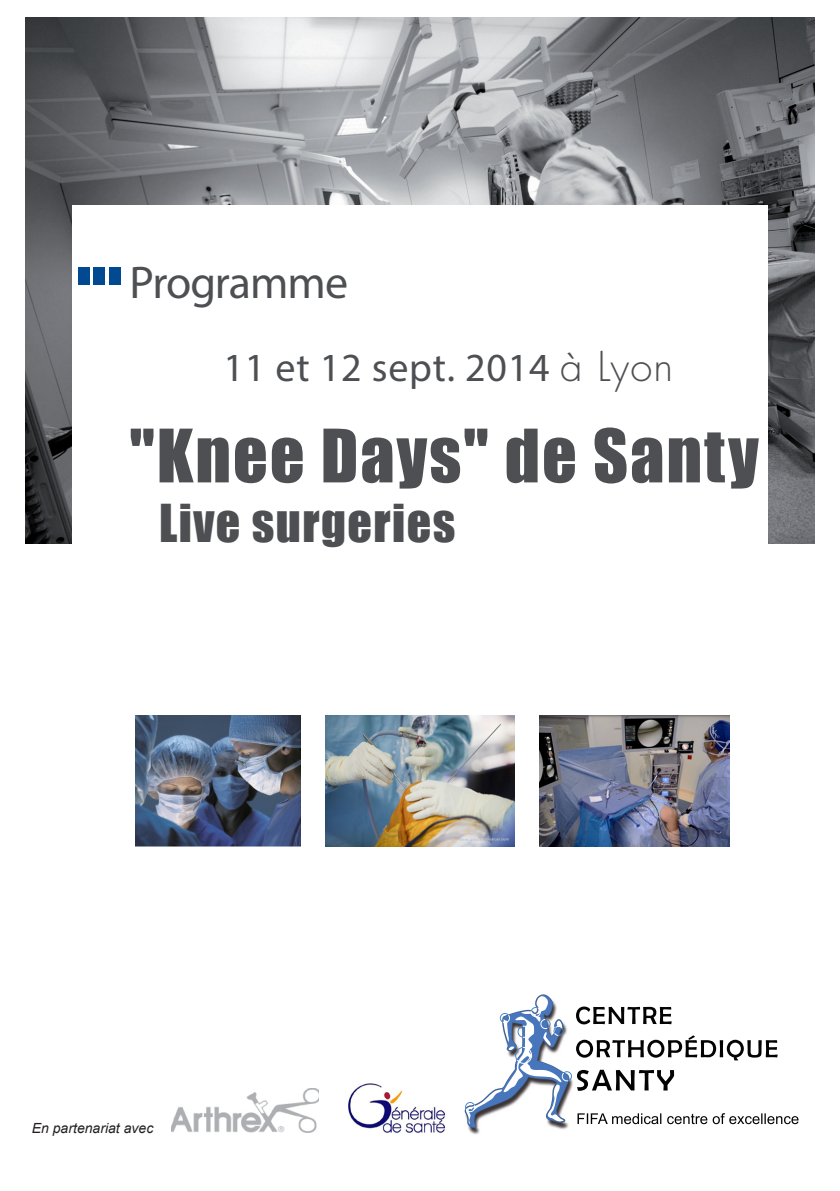
<style>
.page{position:relative;width:840px;height:1191px;background:#fff}
.page>*{position:absolute;margin:0;border:0;box-sizing:border-box;transform-origin:0 0}
.t1{font:68px "Impact";letter-spacing:.03em;color:#4d4f52}
.t2{font:48px "Impact";letter-spacing:.03em;color:#4d4f52}
.t3{font:46px "Myriad Pro";letter-spacing:-.025em;color:#4d4f52}
.t4{font:40px "Myriad Pro";letter-spacing:.02em;color:#4d4f52}
.t5{font:italic 14px "Arial";color:#231f20}
.s1{font-family:"Futura Std";font-weight:300}
</style>
<div class="page">
<img style="left:25px;top:17px;width:789px;height:526px">
<div style="left:72px;top:206px;width:694px;height:341px;background:#fff"></div>
<div style="left:78px;top:266px;width:12px;height:18px;background:#014990"></div>
<div style="left:93px;top:266px;width:12px;height:18px;background:#014990"></div>
<div style="left:109px;top:266px;width:11px;height:18px;background:#014990"></div>
<img style="left:468px;top:994px;width:331px;height:140px">
<img style="left:575px;top:1006px;width:71px;height:18px">
<img style="left:577px;top:1113px;width:221px;height:11px">
<img style="left:464px;top:1109px;width:92px;height:19px">
<img style="left:467px;top:995px;width:102px;height:132px">
<svg style="left:515px;top:1047px;width:1px;height:13px"></svg>
<svg style="left:561px;top:1071px;width:10px;height:10px"></svg>
<svg style="left:465px;top:1102px;width:10px;height:10px"></svg>
<svg style="left:499px;top:1013px;width:10px;height:10px"></svg>
<svg style="left:517px;top:1007px;width:46px;height:30px"></svg>
<img style="left:516px;top:1047px;width:16px;height:16px">
<img style="left:348px;top:1083px;width:99px;height:50px">
<img style="left:171px;top:1088px;width:147px;height:44px">
<img style="left:135px;top:715px;width:165px;height:131px">
<img style="left:325px;top:715px;width:189px;height:131px">
<img style="left:539px;top:715px;width:189px;height:131px">
<p class="t3" style="left:129px;top:254px;width:220px">Programme</p>
<p class="t4" style="left:223px;top:343px;width:451px">11 et 12 sept. 2014 <span class="s1">à Lyon</span></p>
<h1 class="t1" style="left:129px;top:403px;width:630px">"Knee Days" de Santy</h1>
<p class="t2" style="left:159px;top:486px;width:297px">Live surgeries</p>
<p class="t5" style="left:32px;top:1119px;width:123px">En partenariat avec</p>
</div>
